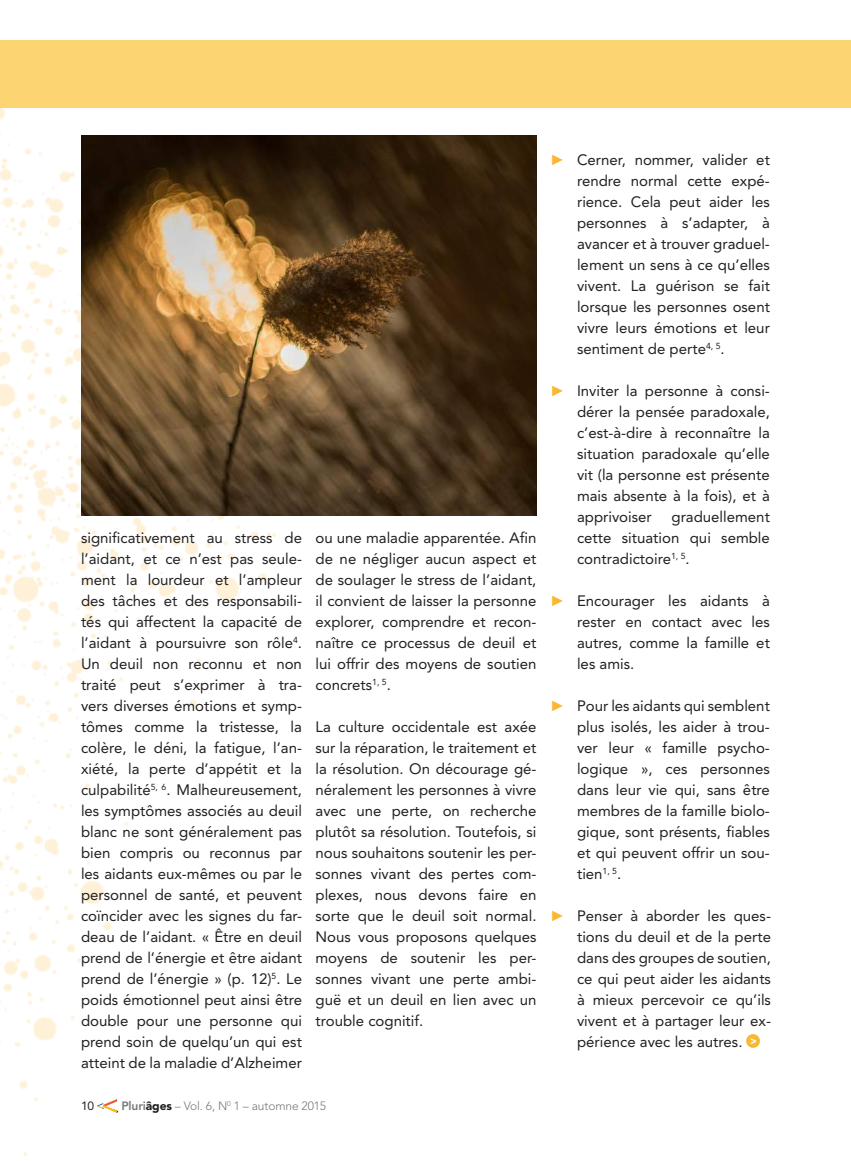
<style>
.page{position:relative;width:851px;height:1161px;background:#fff}
.page>*{position:absolute;margin:0;border:0;box-sizing:border-box;transform-origin:0 0}
.t1{font:15px/21px "Avenir LT Std";color:#231f20;text-align:justify}
.t2{font:300 12px "Avenir LT Std";letter-spacing:-.01em;color:#76787b}
.t3{font:12px "Avenir LT Std";color:#231f20}
.s1{font-weight:800}
.s2{font-weight:900;color:#231f20}
.s3{font-family:"Arial";color:#fab832}
.s4{font-family:"Arial";font-weight:700;font-size:10.65px;color:#fff}
</style>
<div class="page">
<div style="left:0;top:40px;width:850px;height:68px;background:#fdd472"></div>
<img style="left:0;top:108px;width:276px;height:1048px">
<svg style="left:97px;top:1099px;width:21px;height:14px"></svg>
<div style="left:746px;top:1034px;width:14px;height:14px;background:#fab832;border-radius:50%"></div>
<img style="left:81px;top:135px;width:455px;height:381px">
<p class="t1" style="left:81px;top:527px;width:222px">significativement au stress de l’aidant, et ce n’est pas seule&shy;ment la lourdeur et l’ampleur des tâches et des responsabili&shy;tés qui affectent la capacité de l’aidant à poursuivre son rôle<sup>4</sup>.<br>Un deuil non reconnu et non traité peut s’exprimer à tra&shy;vers diverses émotions et symp&shy;tômes comme la tristesse, la colère, le déni, la fatigue, l’an&shy;xiété, la perte d’appétit et la culpabilité<sup>5,</sup> <sup>6</sup>. Malheureusement, les symptômes associés au deuil blanc ne sont généralement pas bien compris ou reconnus par les aidants eux-mêmes ou par le personnel de santé, et peuvent coïncider avec les signes du far&shy;deau de l’aidant. « Être en deuil prend de l’énergie et être aidant prend de l’énergie » (p. 12)<sup>5</sup>. Le poids émotionnel peut ainsi être double pour une personne qui prend soin de quelqu’un qui est atteint de la maladie d’Alzheimer</p>
<p class="t1" style="left:315px;top:527px;width:222px">ou une maladie apparentée. Afin de ne négliger aucun aspect et de soulager le stress de l’aidant, il convient de laisser la personne explorer, comprendre et recon&shy;naître ce processus de deuil et lui offrir des moyens de soutien concrets<sup>1,</sup> <sup>5</sup>.</p>
<p class="t1" style="left:315px;top:716px;width:222px">La culture occidentale est axée sur la réparation, le traitement et la résolution. On décourage gé&shy;néralement les personnes à vivre avec une perte, on recherche plutôt sa résolution. Toutefois, si nous souhaitons soutenir les per&shy;sonnes vivant des pertes com&shy;plexes, nous devons faire en sorte que le deuil soit normal.<br>Nous vous proposons quelques moyens de soutenir les per&shy;sonnes vivant une perte ambi&shy;guë et un deuil en lien avec un trouble cognitif.</p>
<p class="t3" style="left:81px;top:1099px;width:15px">10</p>
<p class="t2" style="left:121px;top:1099px;width:206px"><span class="s1">Pluri</span><span class="s2">âges</span> – Vol. 6, N<sup>0</sup> 1 – automne 2015</p>
<p class="t1" style="left:577px;top:149px;width:194px;text-indent:-27px"><span class="s3">►</span> Cerner, nommer, valider et rendre normal cette expé&shy;rience. Cela peut aider les personnes à s’adapter, à avancer et à trouver graduel&shy;lement un sens à ce qu’elles vivent. La guérison se fait lorsque les personnes osent vivre leurs émotions et leur sentiment de perte<sup>4,</sup> <sup>5</sup>.</p>
<p class="t1" style="left:577px;top:380px;width:194px;text-indent:-27px"><span class="s3">►</span> Inviter la personne à consi&shy;dérer la pensée paradoxale, c’est-à-dire à reconnaître la situation paradoxale qu’elle vit (la personne est présente mais absente à la fois), et à apprivoiser</p>
<p class="t1" style="left:577px;top:506px;width:194px;text-indent:94px">graduellement cette situation qui semble contradictoire<sup>1,</sup> <sup>5</sup>.</p>
<p class="t1" style="left:577px;top:590px;width:194px;text-indent:-27px"><span class="s3">►</span> Encourager les aidants à rester en contact avec les autres, comme la famille et les amis.</p>
<p class="t1" style="left:577px;top:695px;width:194px;text-indent:-27px"><span class="s3">►</span> Pour les aidants qui semblent plus isolés, les aider à trou&shy;ver leur « famille psycho&shy;logique », ces personnes dans leur vie qui, sans être membres de la famille biolo&shy;gique, sont présents, fiables et qui peuvent offrir un sou&shy;tien<sup>1,</sup> <sup>5</sup>.</p>
<p class="t1" style="left:577px;top:905px;width:195px;text-indent:-27px"><span class="s3">►</span> Penser à aborder les ques&shy;tions du deuil et de la perte dans des groupes de soutien, ce qui peut aider les aidants à mieux percevoir ce qu’ils vivent et à partager leur ex&shy;périence avec les autres. <span class="s4">&gt;</span></p>
</div>
